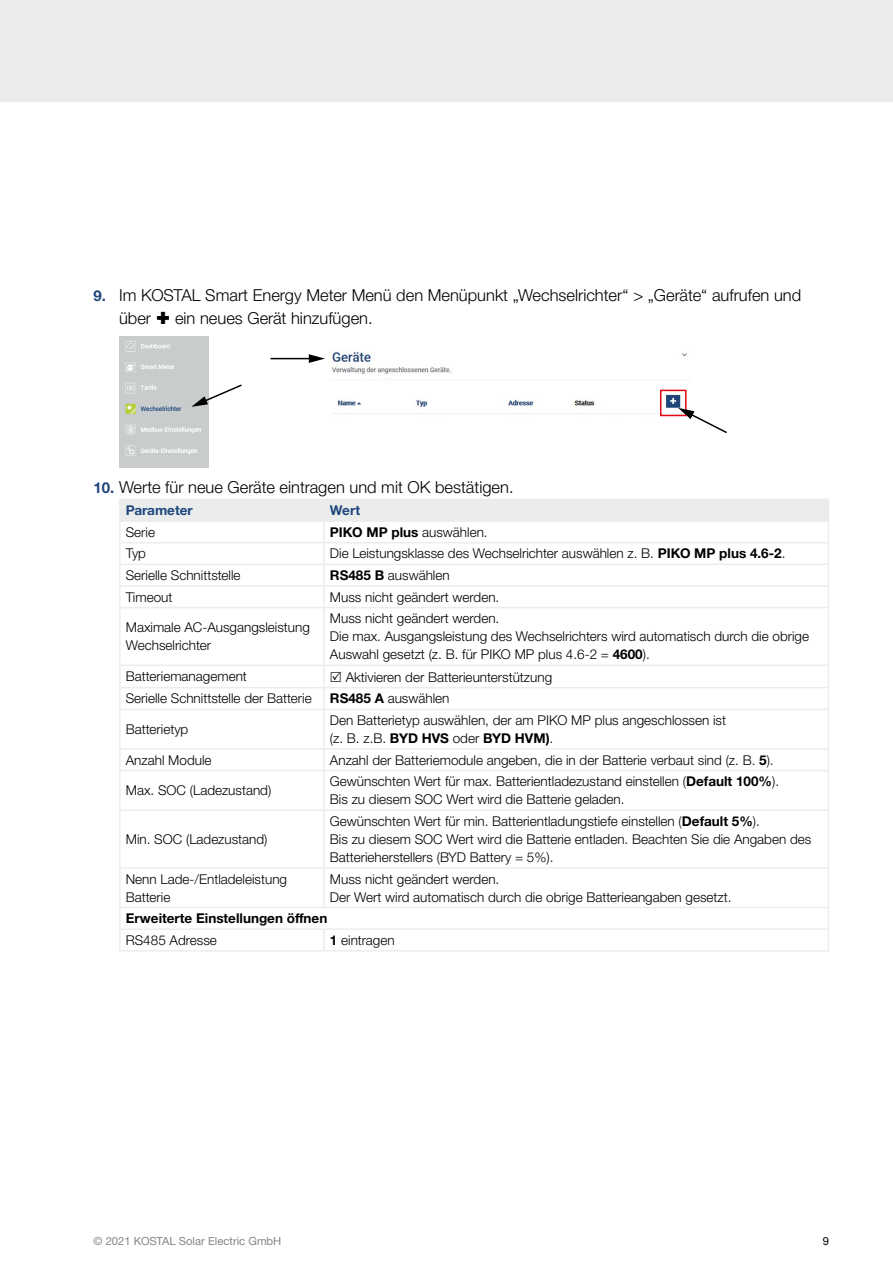
<style>
.page{position:relative;width:893px;height:1263px;background:#fff}
.page>*{position:absolute;margin:0;border:0;box-sizing:border-box;transform-origin:0 0}
.t1{font:300 16.5px/22.5px "Helvetica Neue LTW1 G";color:#000}
.Copy_Tabelle{font:300 13.5px/18px "Helvetica Neue LTW1 G";color:#000}
.Copy_Tabelle-2{font:700 13.5px "Helvetica Neue LTW1 G";color:#000}
.Headline_Tabelle{font:700 13.5px "Helvetica Neue LTW1 G";color:#1e467d}
.t2{font:11.25px "Helvetica Neue LTW1 G";color:#828787}
.t3{font:11.25px "Helvetica Neue LTW1 G";color:#000}
.s1{font-weight:700;font-size:15px;color:#1e467d}
.s2{font-weight:300}
.s3{font-weight:700}
</style>
<div class="page">
<div style="left:0;top:0;width:893px;height:102px;background:#ebeded"></div>
<img style="left:119px;top:336px;width:89px;height:131px">
<img style="left:331px;top:350px;width:357px;height:67px">
<hr style="left:270px;top:358px;width:42px;height:1px;background:#000">
<svg style="left:309px;top:354px;width:16px;height:9px"></svg>
<div style="left:660px;top:390px;width:27px;height:26px;border:2px solid #e30613"></div>
<svg style="left:678px;top:408px;width:49px;height:26px"></svg>
<div style="left:324px;top:417px;width:364px;height:51px;background:#fff"></div>
<svg style="left:191px;top:383px;width:51px;height:24px"></svg>
<hr style="left:119px;top:522px;width:2px;height:20px;background:#ebeded">
<hr style="left:119px;top:542px;width:205px;height:1px;background:#ebeded">
<hr style="left:119px;top:543px;width:2px;height:21px;background:#ebeded">
<hr style="left:119px;top:564px;width:205px;height:1px;background:#ebeded">
<hr style="left:119px;top:565px;width:2px;height:20px;background:#ebeded">
<hr style="left:119px;top:585px;width:205px;height:2px;background:#ebeded">
<hr style="left:119px;top:587px;width:2px;height:20px;background:#ebeded">
<hr style="left:119px;top:607px;width:205px;height:1px;background:#ebeded">
<hr style="left:119px;top:608px;width:2px;height:56px;background:#ebeded">
<hr style="left:324px;top:607px;width:505px;height:1px;background:#ebeded">
<hr style="left:323px;top:608px;width:2px;height:56px;background:#ebeded">
<hr style="left:828px;top:608px;width:1px;height:56px;background:#ebeded">
<hr style="left:119px;top:664px;width:205px;height:2px;background:#ebeded">
<hr style="left:119px;top:666px;width:2px;height:21px;background:#ebeded">
<hr style="left:324px;top:664px;width:505px;height:2px;background:#ebeded">
<hr style="left:323px;top:666px;width:2px;height:21px;background:#ebeded">
<hr style="left:119px;top:687px;width:205px;height:1px;background:#ebeded">
<hr style="left:119px;top:688px;width:2px;height:20px;background:#ebeded">
<hr style="left:324px;top:687px;width:505px;height:1px;background:#ebeded">
<hr style="left:323px;top:688px;width:2px;height:20px;background:#ebeded">
<svg style="left:828px;top:666px;width:1px;height:42px"></svg>
<hr style="left:119px;top:708px;width:205px;height:2px;background:#ebeded">
<hr style="left:119px;top:710px;width:2px;height:38px;background:#ebeded">
<hr style="left:324px;top:708px;width:505px;height:2px;background:#ebeded">
<hr style="left:323px;top:710px;width:2px;height:38px;background:#ebeded">
<hr style="left:828px;top:710px;width:1px;height:38px;background:#ebeded">
<hr style="left:119px;top:748px;width:205px;height:2px;background:#ebeded">
<hr style="left:119px;top:750px;width:2px;height:20px;background:#ebeded">
<hr style="left:324px;top:748px;width:505px;height:2px;background:#ebeded">
<hr style="left:323px;top:750px;width:2px;height:20px;background:#ebeded">
<svg style="left:828px;top:750px;width:1px;height:20px"></svg>
<hr style="left:119px;top:770px;width:205px;height:1px;background:#ebeded">
<hr style="left:119px;top:771px;width:2px;height:38px;background:#ebeded">
<hr style="left:324px;top:770px;width:505px;height:1px;background:#ebeded">
<hr style="left:323px;top:771px;width:2px;height:38px;background:#ebeded">
<hr style="left:828px;top:771px;width:1px;height:38px;background:#ebeded">
<hr style="left:119px;top:809px;width:205px;height:2px;background:#ebeded">
<hr style="left:119px;top:811px;width:2px;height:56px;background:#ebeded">
<hr style="left:324px;top:809px;width:505px;height:2px;background:#ebeded">
<hr style="left:323px;top:811px;width:2px;height:56px;background:#ebeded">
<hr style="left:828px;top:811px;width:1px;height:56px;background:#ebeded">
<hr style="left:119px;top:867px;width:205px;height:2px;background:#ebeded">
<hr style="left:119px;top:869px;width:2px;height:38px;background:#ebeded">
<hr style="left:324px;top:867px;width:505px;height:2px;background:#ebeded">
<hr style="left:323px;top:869px;width:2px;height:38px;background:#ebeded">
<hr style="left:828px;top:869px;width:1px;height:38px;background:#ebeded">
<hr style="left:119px;top:907px;width:205px;height:1px;background:#ebeded">
<hr style="left:119px;top:908px;width:2px;height:20px;background:#ebeded">
<hr style="left:324px;top:907px;width:505px;height:1px;background:#ebeded">
<hr style="left:119px;top:928px;width:205px;height:2px;background:#ebeded">
<hr style="left:119px;top:930px;width:2px;height:20px;background:#ebeded">
<hr style="left:324px;top:928px;width:505px;height:2px;background:#ebeded">
<hr style="left:323px;top:930px;width:2px;height:20px;background:#ebeded">
<svg style="left:828px;top:908px;width:1px;height:42px"></svg>
<hr style="left:119px;top:950px;width:205px;height:1px;background:#ebeded">
<hr style="left:324px;top:950px;width:505px;height:1px;background:#ebeded">
<hr style="left:119px;top:499px;width:205px;height:1px;background:#ebeded">
<hr style="left:119px;top:500px;width:2px;height:20px;background:#ebeded">
<svg style="left:121px;top:499px;width:708px;height:108px"></svg>
<hr style="left:119px;top:520px;width:205px;height:2px;background:#ebeded">
<hr style="left:324px;top:520px;width:505px;height:2px;background:#ebeded">
<p class="t1" style="left:119px;top:284px;width:684px;text-indent:-26px"><span class="s1">9.</span> Im KOSTAL Smart Energy Meter Menü den Menüpunkt „Wechselrichter“ &gt; „Geräte“ aufrufen und über</p>
<p class="t1" style="left:175px;top:307px;width:199px">ein neues Gerät hinzufügen.</p>
<p class="t1" style="left:94px;top:475px;width:422px"><span class="s1">10.</span> Werte für neue Geräte eintragen und mit OK bestätigen.</p>
<p class="Headline_Tabelle" style="left:126px;top:502px;width:68px">Parameter</p>
<p class="Headline_Tabelle" style="left:330px;top:502px;width:32px">Wert</p>
<p class="Copy_Tabelle" style="left:126px;top:523px;width:31px">Serie</p>
<p class="Copy_Tabelle-2" style="left:330px;top:524px;width:159px">PIKO MP plus <span class="s2">auswählen.</span></p>
<p class="Copy_Tabelle" style="left:126px;top:544px;width:22px">Typ</p>
<p class="Copy_Tabelle" style="left:330px;top:544px;width:457px">Die Leistungsklasse des Wechselrichter auswählen z. B. <span class="s3">PIKO MP plus 4.6-2</span>.</p>
<p class="Copy_Tabelle" style="left:126px;top:566px;width:116px">Serielle Schnittstelle</p>
<p class="Copy_Tabelle" style="left:330px;top:566px;width:121px"><span class="s3">RS485 B</span> auswählen</p>
<p class="Copy_Tabelle" style="left:126px;top:588px;width:48px">Timeout</p>
<p class="Copy_Tabelle" style="left:330px;top:588px;width:171px">Muss nicht geändert werden.</p>
<p class="Copy_Tabelle" style="left:126px;top:618px;width:186px">Maximale AC-Ausgangsleistung<br>Wechselrichter</p>
<p class="Copy_Tabelle" style="left:330px;top:609px;width:481px">Muss nicht geändert werden.<br>Die max. Ausgangsleistung des Wechselrichters wird automatisch durch die obrige<br>Auswahl gesetzt (z. B. für PIKO MP plus 4.6-2 = <span class="s3">4600</span>).</p>
<p class="Copy_Tabelle" style="left:126px;top:667px;width:123px">Batteriemanagement</p>
<p class="Copy_Tabelle" style="left:346px;top:668px;width:208px">Aktivieren der Batterieunterstützung</p>
<p class="Copy_Tabelle" style="left:126px;top:689px;width:187px">Serielle Schnittstelle der Batterie</p>
<p class="Copy_Tabelle" style="left:330px;top:689px;width:121px"><span class="s3">RS485 A</span> auswählen</p>
<p class="Copy_Tabelle" style="left:126px;top:720px;width:64px">Batterietyp</p>
<p class="Copy_Tabelle" style="left:330px;top:711px;width:398px">Den Batterietyp auswählen, der am PIKO MP plus angeschlossen ist (z. B. z.B. <span class="s3">BYD HVS</span> oder <span class="s3">BYD HVM)</span>.</p>
<p class="Copy_Tabelle" style="left:126px;top:751px;width:87px">Anzahl Module</p>
<p class="Copy_Tabelle" style="left:330px;top:751px;width:445px">Anzahl der Batteriemodule angeben, die in der Batterie verbaut sind (z. B. <span class="s3">5</span>).</p>
<p class="Copy_Tabelle" style="left:126px;top:781px;width:147px">Max. SOC (Ladezustand)</p>
<p class="Copy_Tabelle" style="left:330px;top:772px;width:451px">Gewünschten Wert für max. Batterientladezustand einstellen (<span class="s3">Default 100%</span>).<br>Bis zu diesem SOC Wert wird die Batterie geladen.</p>
<p class="Copy_Tabelle" style="left:126px;top:830px;width:143px">Min. SOC (Ladezustand)</p>
<p class="Copy_Tabelle" style="left:330px;top:812px;width:483px">Gewünschten Wert für min. Batterientladungstiefe einstellen (<span class="s3">Default 5%</span>).<br>Bis zu diesem SOC Wert wird die Batterie entladen. Beachten Sie die Angaben des<br>Batterieherstellers (BYD Battery = 5%).</p>
<p class="Copy_Tabelle" style="left:126px;top:870px;width:163px">Nenn Lade-/Entladeleistung<br>Batterie</p>
<p class="Copy_Tabelle" style="left:330px;top:870px;width:403px">Muss nicht geändert werden.<br>Der Wert wird automatisch durch die obrige Batterieangaben gesetzt.</p>
<p class="Copy_Tabelle-2" style="left:126px;top:910px;width:203px">Erweiterte Einstellungen öffnen</p>
<p class="Copy_Tabelle" style="left:126px;top:931px;width:93px">RS485 Adresse</p>
<p class="Copy_Tabelle" style="left:330px;top:931px;width:66px"><span class="s3">1</span> eintragen</p>
<p class="t2" style="left:94px;top:1234px;width:189px">© 2021 KOSTAL Solar Electric GmbH</p>
<p class="t3" style="left:823px;top:1234px;width:8px">9</p>
</div>
